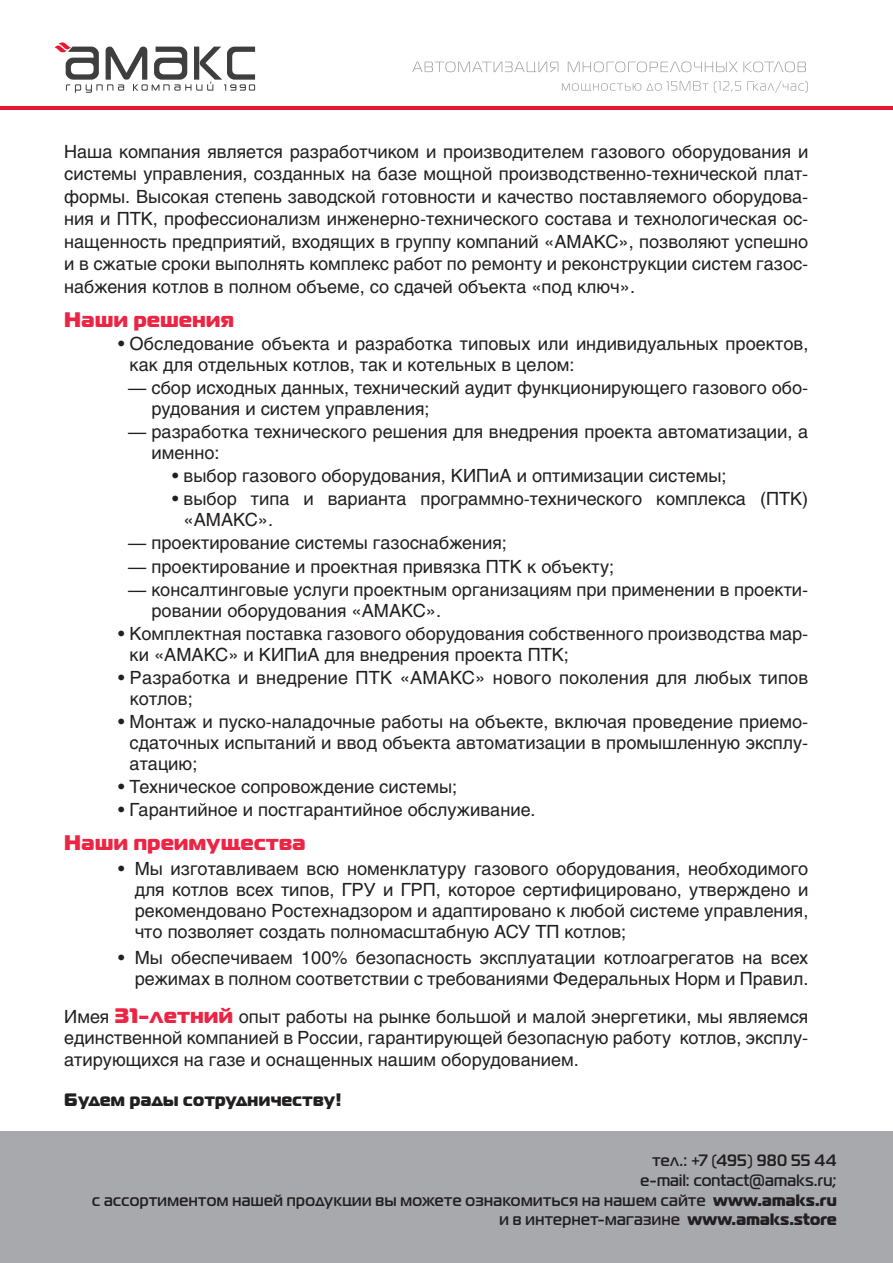
<style>
.page{position:relative;width:893px;height:1263px;background:#fff}
.page>*{position:absolute;margin:0;border:0;box-sizing:border-box;transform-origin:0 0}
.t1{font:21px "Magistral Black C";letter-spacing:.025em;color:#eb2543}
.t2{font:18px/21px "Helios";color:#231f20}
.t3{font:18px "Magistral Black C";letter-spacing:.025em;color:#231f20;scale:.95 1}
.t4{font:700 16.5px/19.8px "Magistral C";letter-spacing:.03em;color:#231f20;text-align:right;scale:.95 1}
.s1{font-family:"Magistral Black C";font-size:21px;color:#eb2543}
.s2{font-family:"Magistral Black C";font-weight:400}
</style>
<div class="page">
<svg style="left:562px;top:81px;width:146px;height:10px"></svg>
<svg style="left:714px;top:81px;width:27px;height:12px"></svg>
<svg style="left:747px;top:81px;width:61px;height:12px"></svg>
<svg style="left:412px;top:62px;width:146px;height:10px"></svg>
<svg style="left:568px;top:62px;width:238px;height:10px"></svg>
<hr style="left:0;top:107px;width:893px;height:3px;background:#e51836">
<svg style="left:54px;top:42px;width:201px;height:51px"></svg>
<div style="left:0;top:1131px;width:893px;height:132px;background:#a8a9ad"></div>
<p class="t2" style="left:64px;top:140px;width:746px;line-height:22.5px;text-align:justify">Наша компания является разработчиком и производителем газового оборудования и системы управления, созданных на базе мощной производственно-технической плат&shy;формы. Высокая степень заводской готовности и качество поставляемого оборудова&shy;ния и ПТК, профессионализм инженерно-технического состава и технологическая ос&shy;нащенность предприятий, входящих в группу компаний «АМАКС», позволяют успешно и в сжатые сроки выполнять комплекс работ по ремонту и реконструкции систем газос&shy;набжения котлов в полном объеме, со сдачей объекта «под ключ».</p>
<p class="t1" style="left:64px;top:305px;width:171px">Наши решения</p>
<p class="t2" style="left:130px;top:333px;width:680px;text-indent:-11px">• Обследование объекта и разработка типовых или индивидуальных проектов, как для отдельных котлов, так и котельных в целом:</p>
<p class="t2" style="left:152px;top:377px;width:658px;text-indent:-23px">— сбор исходных данных, технический аудит функционирующего газового обо&shy;рудования и систем управления;</p>
<p class="t2" style="left:152px;top:421px;width:658px;text-indent:-23px">— разработка технического решения для внедрения проекта автоматизации, а именно:</p>
<p class="t2" style="left:172px;top:465px;width:556px">• выбор газового оборудования, КИПиА и оптимизации системы;</p>
<p class="t2" style="left:184px;top:488px;width:626px;text-indent:-11px">• выбор типа и варианта программно-технического комплекса (ПТК) «АМАКС».</p>
<p class="t2" style="left:128px;top:532px;width:380px">— проектирование системы газоснабжения;</p>
<p class="t2" style="left:128px;top:555px;width:487px">— проектирование и проектная привязка ПТК к объекту;</p>
<p class="t2" style="left:152px;top:579px;width:658px;text-indent:-23px">— консалтинговые услуги проектным организациям при применении в проекти&shy;ровании оборудования «АМАКС».</p>
<p class="t2" style="left:130px;top:623px;width:680px;text-indent:-11px">• Комплектная поставка газового оборудования собственного производства мар&shy;ки «АМАКС» и КИПиА для внедрения проекта ПТК;</p>
<p class="t2" style="left:130px;top:667px;width:680px;text-indent:-12px">• Разработка и внедрение ПТК «АМАКС» нового поколения для любых типов котлов;</p>
<p class="t2" style="left:130px;top:711px;width:680px;text-align:justify;text-indent:-11px">• Монтаж и пуско-наладочные работы на объекте, включая проведение приемо&shy;сдаточных испытаний и ввод объекта автоматизации в промышленную эксплу&shy;атацию;</p>
<p class="t2" style="left:118px;top:776px;width:340px">• Техническое сопровождение системы;</p>
<p class="t2" style="left:118px;top:799px;width:419px">• Гарантийное и постгарантийное обслуживание.</p>
<p class="t1" style="left:64px;top:829px;width:243px">Наши преимущества</p>
<p class="t2" style="left:135px;top:858px;width:675px;text-align:justify;text-indent:-16px">• Мы изготавливаем всю номенклатуру газового оборудования, необходимого для котлов всех типов, ГРУ и ГРП, которое сертифицировано, утверждено и рекомендовано Ростехнадзором и адаптировано к любой системе управления, что позволяет создать полномасштабную АСУ ТП котлов;</p>
<p class="t2" style="left:118px;top:946px;width:692px;text-align:right">• Мы обеспечиваем 100% безопасность эксплуатации котлоагрегатов на всех режимах в полном соответствии с требованиями Федеральных Норм и Правил.</p>
<p class="t2" style="left:64px;top:1005px;width:746px;line-height:21.8px;text-align:justify">Имея <span class="s1">31-летний</span> опыт работы на рынке большой и малой энергетики, мы являемся единственной компанией в России, гарантирующей безопасную работу котлов, эксплу&shy;атирующихся на газе и оснащенных нашим оборудованием.</p>
<p class="t3" style="left:64px;top:1087px;width:293px">Будем рады сотрудничеству!</p>
<p class="t4" style="left:92px;top:1150px;width:785px">тел.: +7 (495) 980 55 44<br>е-mail: contact@amaks.ru;<br>с ассортиментом нашей продукции вы можете ознакомиться на нашем сайте <span class="s2">www.amaks.ru </span>и в интернет-магазине <span class="s2">www.amaks.store</span></p>
</div>
